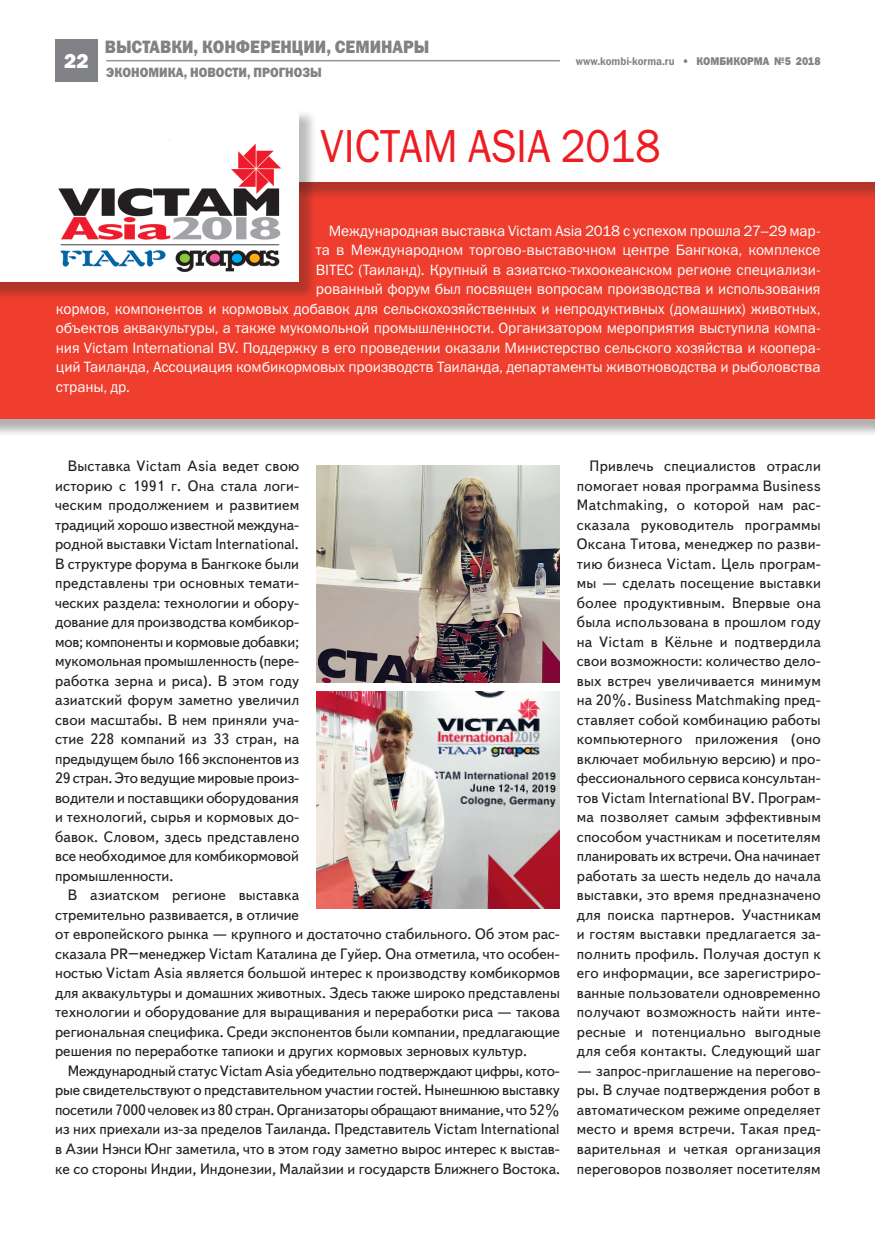
<style>
.page{position:relative;width:893px;height:1234px;background:#fff}
.page>*{position:absolute;margin:0;border:0;box-sizing:border-box;transform-origin:0 0}
.Zagolovok{font:46.5px "Franklin Gothic Book C";color:#ee1d23;scale:.9 1}
.t1{font:800 21px "Franklin Gothic";color:#fff}
.Zagolovok-2{font:18px "Franklin Gothic Heavy C";color:#808285;scale:.9 1}
.Osnovnoy_text-10-13{font:15px/19.5px "Text Book C";color:#231f20;text-align:justify}
.Vstavka_10-13{font:15px "Franklin Gothic Book C";letter-spacing:-.005em;color:#fff}
.Zagolovok-3{font:13.5px "Franklin Gothic Heavy C";color:#808285;scale:.9 1}
.Zagolovok-4{font:11.25px "Franklin Gothic Demi C";color:#808285;scale:.9 1}
.Zagolovok-5{font:11.25px "Franklin Gothic Heavy C";color:#808285;scale:.9 1}
.s1{font-family:"Franklin Gothic Heavy C"}
</style>
<div class="page">
<div style="left:55px;top:39px;width:43px;height:42px;background:#808285"></div>
<hr style="left:106px;top:60px;width:454px;height:1px;background:#939598">
<div style="left:0;top:109px;width:893px;height:335px;background:#231f20;opacity:.35"></div>
<div style="left:0;top:107px;width:893px;height:311px;background:#ef3e2e"></div>
<div style="left:215px;top:109px;width:678px;height:98px;background:#231f20;opacity:.3"></div>
<div style="left:212px;top:107px;width:681px;height:75px;background:#fff"></div>
<div style="left:0;top:109px;width:323px;height:199px;background:#231f20;opacity:.3"></div>
<div style="left:0;top:107px;width:299px;height:175px;background:#fff"></div>
<img style="left:58px;top:139px;width:223px;height:133px">
<img style="left:316px;top:465px;width:244px;height:217px">
<img style="left:316px;top:691px;width:244px;height:217px">
<div style="left:876px;top:107px;width:17px;height:358px;background:#fff"></div>
<p class="Zagolovok-2" style="left:105px;top:37px;width:362px">выставки, конференции, семинары</p>
<p class="t1" style="left:64px;top:47px;width:26px">22</p>
<p class="Zagolovok-4" style="left:576px;top:54px;width:144px">www.kombi-korma.ru <span class="s1">• КОМ</span></p>
<p class="Zagolovok-5" style="left:719px;top:54px;width:17px">БИКОРМА</p>
<p class="Zagolovok-5" style="left:774px;top:54px;width:53px">№5 2018</p>
<p class="Zagolovok-3" style="left:106px;top:64px;width:241px">экономика, новости, прогнозы</p>
<p class="Zagolovok" style="left:321px;top:120px;width:379px">VICTAM ASIA 2018</p>
<p class="Vstavka_10-13" style="left:329px;top:222px;width:493px">Международная выставка Victam Asia 2018 с успехом прошла 27–29 мар-</p>
<p class="Vstavka_10-13" style="left:316px;top:242px;width:506px">та в Международном торгово-выставочном центре Бангкока, комплексе</p>
<p class="Vstavka_10-13" style="left:316px;top:261px;width:506px">BITEC (Таиланд). Крупный в азиатско-тихоокеанском регионе специализи-</p>
<p class="Vstavka_10-13" style="left:316px;top:281px;width:506px">рованный форум был посвящен вопросам производства и использования</p>
<p class="Vstavka_10-13" style="left:56px;top:300px;width:766px">кормов, компонентов и кормовых добавок для сельскохозяйственных и непродуктивных (домашних) животных,</p>
<p class="Vstavka_10-13" style="left:56px;top:320px;width:766px">объектов аквакультуры, а также мукомольной промышленности. Организатором мероприятия выступила компа-</p>
<p class="Vstavka_10-13" style="left:56px;top:339px;width:766px">ния Victam International BV. Поддержку в его проведении оказали Министерство сельского хозяйства и коопера-</p>
<p class="Vstavka_10-13" style="left:56px;top:359px;width:766px">ций Таиланда, Ассоциация комбикормовых производств Таиланда, департаменты животноводства и рыболовства</p>
<p class="Vstavka_10-13" style="left:56px;top:378px;width:76px">страны, др.</p>
<p class="Osnovnoy_text-10-13" style="left:55px;top:456px;width:246px;text-indent:13px">Выставка Victam Asia ведет свою историю с 1991 г. Она стала логи&shy;ческим продолжением и развитием традиций хорошо известной междуна&shy;родной выставки Victam International.<br>В структуре форума в Бангкоке были представлены три основных темати&shy;ческих раздела: технологии и обору&shy;дование для производства комбикор&shy;мов; компоненты и кормовые добавки; мукомольная промышленность (пере&shy;работка зерна и риса). В этом году азиатский форум заметно увеличил свои масштабы. В нем приняли уча&shy;стие 228 компаний из 33 стран, на предыдущем было 166 экспонентов из 29 стран. Это ведущие мировые произ&shy;водители и поставщики оборудования и технологий, сырья и кормовых до&shy;бавок. Словом, здесь представлено все необходимое для комбикормовой промышленности.</p>
<p class="Osnovnoy_text-10-13" style="left:55px;top:885px;width:506px;text-align:left;text-indent:13px">В азиатском регионе выставка<br>стремительно развивается, в отличие<br>от европейского рынка — крупного и достаточно стабильного. Об этом рас&shy;сказала PR–менеджер Victam Каталина де Гуйер. Она отметила, что особен&shy;ностью Victam Asia является большой интерес к производству комбикормов для аквакультуры и домашних животных. Здесь также широко представлены технологии и оборудование для выращивания и переработки риса — такова региональная специфика. Среди экспонентов были компании, предлагающие решения по переработке тапиоки и других кормовых зерновых культур.</p>
<p class="Osnovnoy_text-10-13" style="left:55px;top:1060px;width:507px;text-indent:13px">Международный статус Victam Asia убедительно подтверждают цифры, кото&shy;рые свидетельствуют о представительном участии гостей. Нынешнюю выставку посетили 7000 человек из 80 стран. Организаторы обращают внимание, что 52% из них приехали из-за пределов Таиланда. Представитель Victam International в Азии Нэнси Юнг заметила, что в этом году заметно вырос интерес к выстав&shy;ке со стороны Индии, Индонезии, Малайзии и государств Ближнего Востока.</p>
<p class="Osnovnoy_text-10-13" style="left:577px;top:456px;width:245px;text-indent:13px">Привлечь специалистов отрасли помогает новая программа Business Matchmaking, о которой нам рас&shy;сказала руководитель программы Оксана Титова, менеджер по разви&shy;тию бизнеса Victam. Цель програм&shy;мы — сделать посещение выставки более продуктивным. Впервые она была использована в прошлом году на Victam в Кёльне и подтвердила свои возможности: количество дело&shy;вых встреч увеличивается минимум на 20%. Business Matchmaking пред&shy;ставляет собой комбинацию работы компьютерного приложения (оно включает мобильную версию) и про&shy;фессионального сервиса консультан&shy;тов Victam International BV. Програм&shy;ма позволяет самым эффективным способом участникам и посетителям планировать их встречи. Она начинает работать за шесть недель до начала выставки, это время предназначено для поиска партнеров. Участникам и гостям выставки предлагается за&shy;полнить профиль. Получая доступ к его информации, все зарегистриро&shy;ванные пользователи одновременно получают возможность найти инте&shy;ресные и потенциально выгодные для себя контакты. Следующий шаг</p>
<p class="Osnovnoy_text-10-13" style="left:577px;top:1060px;width:245px">— запрос-приглашение на перегово&shy;ры. В случае подтверждения робот в автоматическом режиме определяет место и время встречи. Такая пред&shy;варительная и четкая организация переговоров позволяет посетителям</p>
</div>
